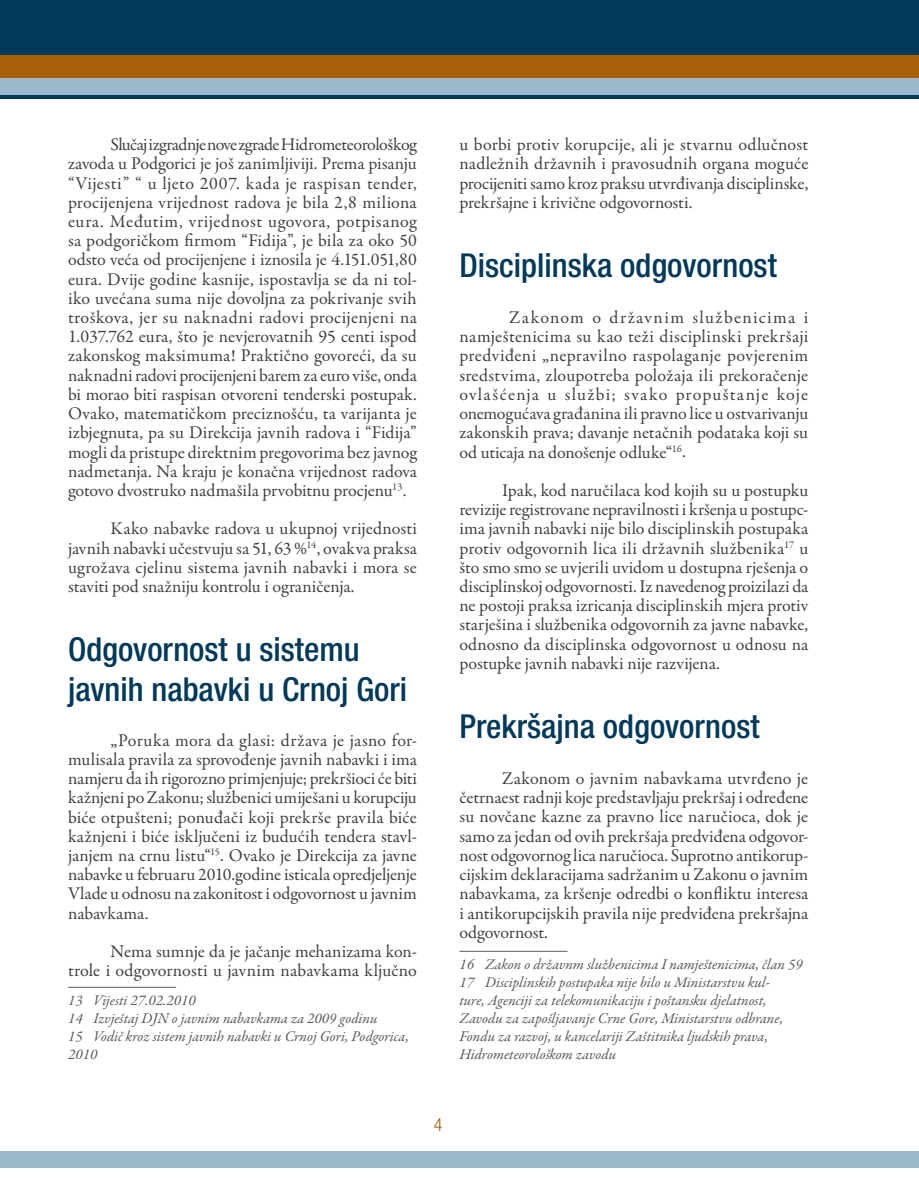
<style>
.page{position:relative;width:919px;height:1187px;background:#fff}
.page>*{position:absolute;margin:0;border:0;box-sizing:border-box;transform-origin:0 0}
.t1{font:500 condensed 33px/39.6px "Helvetica Neue LT Pro";color:#00395a}
.t2{font:18px/19.2px "Garamond Premr Pro";letter-spacing:-.005em;color:#414042;text-align:justify}
.t3{font:300 condensed 18px "Helvetica Neue LT Pro";color:#a7600c}
.t4{font:italic 15px/18px "Garamond Premr Pro";letter-spacing:-.005em;color:#58595b}
</style>
<div class="page">
<div style="left:0;top:0;width:918px;height:99px;background:#00395a"></div>
<div style="left:0;top:56px;width:918px;height:22px;background:#a7600c"></div>
<div style="left:0;top:78px;width:918px;height:17px;background:#9cb8cd"></div>
<hr style="left:918px;top:0;width:1px;height:99px;background:#00395a">
<svg style="left:918px;top:56px;width:1px;height:39px"></svg>
<div style="left:0;top:1151px;width:918px;height:17px;background:#9cb8cd"></div>
<hr style="left:68px;top:986px;width:108px;height:1px;background:#58595b">
<hr style="left:459px;top:950px;width:108px;height:1px;background:#58595b">
<p class="t2" style="left:68px;top:135px;width:350px;text-indent:43px">Slučaj izgradnje nove zgrade Hidrometeorološkog zavoda u Podgorici je još zanimljiviji. Prema pisanju “Vijesti” “ u ljeto 2007. kada je raspisan tender, procijenjena vrijednost radova je bila 2,8 miliona eura. Međutim, vrijednost ugovora, potpisanog sa podgoričkom firmom “Fidija”, je bila za oko 50 odsto veća od procijenjene i iznosila je 4.151.051,80 eura. Dvije godine kasnije, ispostavlja se da ni tol&shy;iko uvećana suma nije dovoljna za pokrivanje svih troškova, jer su naknadni radovi procijenjeni na 1.037.762 eura, što je nevjerovatnih 95 centi ispod zakonskog maksimuma! Praktično govoreći, da su naknadni radovi procijenjeni barem za euro više, onda bi morao biti raspisan otvoreni tenderski postupak.<br>Ovako, matematičkom preciznošću, ta varijanta je izbjegnuta, pa su Direkcija javnih radova i “Fidija” mogli da pristupe direktnim pregovorima bez javnog nadmetanja. Na kraju je konačna vrijednost radova gotovo dvostruko nadmašila prvobitnu procjenu<sup>13</sup>.</p>
<p class="t2" style="left:68px;top:519px;width:350px;text-indent:43px">Kako nabavke radova u ukupnoj vrijednosti javnih nabavki učestvuju sa 51, 63 %<sup>14</sup>, ovakva praksa ugrožava cjelinu sistema javnih nabavki i mora se staviti pod snažniju kontrolu i ograničenja.</p>
<h1 class="t1" style="left:68px;top:629px;width:340px">Odgovornost u sistemu javnih nabavki u Crnoj Gori</h1>
<p class="t2" style="left:68px;top:730px;width:350px;text-indent:43px">„Poruka mora da glasi: država je jasno for&shy;mulisala pravila za sprovođenje javnih nabavki i ima namjeru da ih rigorozno primjenjuje; prekršioci će biti kažnjeni po Zakonu; službenici umiješani u korupciju biće otpušteni; ponuđači koji prekrše pravila biće kažnjeni i biće isključeni iz budućih tendera stavl&shy;janjem na crnu listu“<sup>15</sup>. Ovako je Direkcija za javne nabavke u februaru 2010.godine isticala opredjeljenje Vlade u odnosu na zakonitost i odgovornost u javnim nabavkama.</p>
<p class="t2" style="left:68px;top:942px;width:350px;text-align:right">Nema sumnje da je jačanje mehanizama kon-<br>trole i odgovornosti u javnim nabavkama ključno</p>
<p class="t4" style="left:68px;top:992px;width:342px">13 Vijesti 27.02.2010<br>14 Izvještaj DJN o javnim nabavkama za 2009 godinu<br>15 Vodič kroz sistem javnih nabavki u Crnoj Gori, Podgorica, 2010</p>
<p class="t2" style="left:459px;top:135px;width:350px">u borbi protiv korupcije, ali je stvarnu odlučnost nadležnih državnih i pravosudnih organa moguće procijeniti samo kroz praksu utvrđivanja disciplinske, prekršajne i krivične odgovornosti.</p>
<h1 class="t1" style="left:459px;top:245px;width:319px">Disciplinska odgovornost</h1>
<p class="t2" style="left:459px;top:308px;width:350px;text-indent:50px">Zakonom o državnim službenicima i namještenicima su kao teži disciplinski prekršaji predviđeni „nepravilno raspolaganje povjerenim sredstvima, zloupotreba položaja ili prekoračenje ovlašćenja u službi; svako propuštanje koje onemogućava građanina ili pravno lice u ostvarivanju zakonskih prava; davanje netačnih podataka koji su od uticaja na donošenje odluke“<sup>16</sup>.</p>
<p class="t2" style="left:459px;top:481px;width:350px;text-indent:43px">Ipak, kod naručilaca kod kojih su u postupku revizije registrovane nepravilnosti i kršenja u postupc&shy;ima javnih nabavki nije bilo disciplinskih postupaka protiv odgovornih lica ili državnih službenika<sup>17</sup> u što smo smo se uvjerili uvidom u dostupna rješenja o disciplinskoj odgovornosti. Iz navedenog proizilazi da ne postoji praksa izricanja disciplinskih mjera protiv starješina i službenika odgovornih za javne nabavke, odnosno da disciplinska odgovornost u odnosu na postupke javnih nabavki nije razvijena.</p>
<h1 class="t1" style="left:459px;top:706px;width:301px">Prekršajna odgovornost</h1>
<p class="t2" style="left:459px;top:769px;width:350px;text-indent:43px">Zakonom o javnim nabavkama utvrđeno je četrnaest radnji koje predstavljaju prekršaj i određene su novčane kazne za pravno lice naručioca, dok je samo za jedan od ovih prekršaja predviđena odgovor&shy;nost odgovornog lica naručioca. Suprotno antikorup&shy;cijskim deklaracijama sadržanim u Zakonu o javnim nabavkama, za kršenje odredbi o konfliktu interesa i antikorupcijskih pravila nije predviđena prekršajna odgovornost.</p>
<p class="t4" style="left:459px;top:956px;width:345px">16 Zakon o državnm službenicima I namještenicima, član 59<br>17 Disciplinskih postupaka nije bilo u Ministarstvu kul-<br>ture, Agenciji za telekomunikaciju i poštansku djelatnost, Zavodu za zapošljavanje Crne Gore, Ministarstvu odbrane, Fondu za razvoj, u kancelariji Zaštitnika ljudskih prava, Hidrometeorološkom zavodu</p>
<p class="t3" style="left:434px;top:1114px;width:10px">4</p>
</div>
